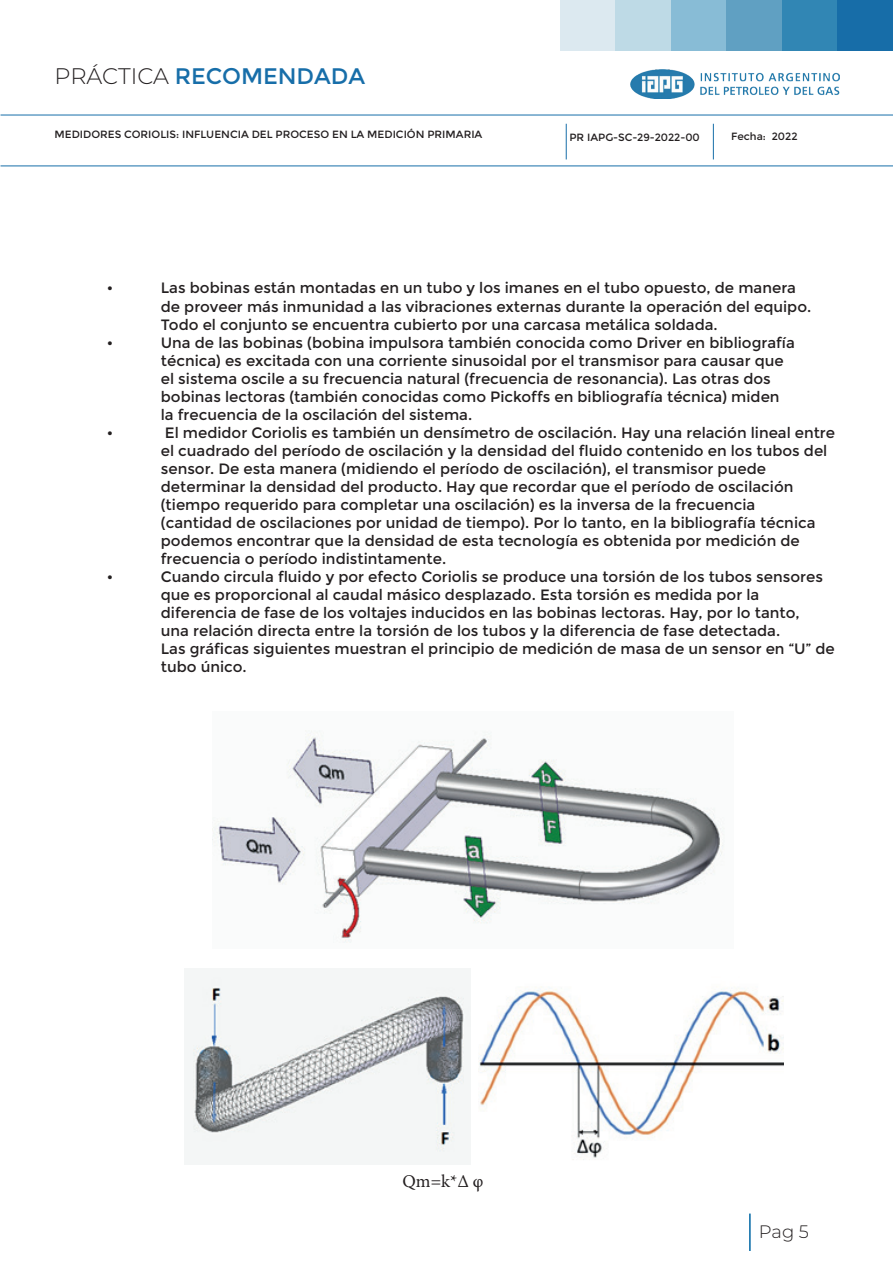
<style>
.page{position:relative;width:893px;height:1263px;background:#fff}
.page>*{position:absolute;margin:0;border:0;box-sizing:border-box;transform-origin:0 0}
.t1{font:22.5px "Montserrat";color:#176ea9}
.t2{font:18px "Minion Pro";color:#231f20}
.t3{font:300 18px "Montserrat";color:#231f20}
.t4{font:15px/18px "Montserrat";color:#231f20}
.t5{font:10.5px "Montserrat";color:#231f20}
.s1{font-weight:300;color:#231f20}
</style>
<div class="page">
<div style="left:560px;top:0;width:56px;height:50px;background:#dce9f0"></div>
<div style="left:616px;top:0;width:55px;height:50px;background:#bedae6"></div>
<div style="left:671px;top:0;width:56px;height:50px;background:#88bcd6"></div>
<div style="left:727px;top:0;width:55px;height:50px;background:#60a0c2"></div>
<div style="left:782px;top:0;width:55px;height:50px;background:#3186b4"></div>
<div style="left:837px;top:0;width:56px;height:50px;background:#176da8"></div>
<hr style="left:749px;top:1213px;width:2px;height:38px;background:#0067a5">
<hr style="left:1px;top:115px;width:892px;height:1px;background:#176ea9">
<hr style="left:566px;top:124px;width:1px;height:35px;background:#176ea9">
<hr style="left:713px;top:124px;width:1px;height:35px;background:#176ea9">
<hr style="left:1px;top:166px;width:892px;height:1px;background:#176ea9">
<img style="left:631px;top:70px;width:208px;height:29px">
<img style="left:213px;top:730px;width:510px;height:213px">
<img style="left:185px;top:968px;width:285px;height:196px">
<img style="left:478px;top:986px;width:306px;height:174px">
<h1 class="t1" style="left:55px;top:63px;width:312px"><span class="s1">PRÁCTICA</span> RECOMENDADA</h1>
<p class="t5" style="left:55px;top:128px;width:429px">MEDIDORES CORIOLIS: INFLUENCIA DEL PROCESO EN LA MEDICIÓN PRIMARIA</p>
<p class="t5" style="left:731px;top:130px;width:68px">Fecha: 2022</p>
<p class="t5" style="left:569px;top:131px;width:132px">PR IAPG-SC-29-2022-00</p>
<p class="t4" style="left:107px;top:279px;width:8px">•</p>
<p class="t4" style="left:161px;top:279px;width:652px">Las bobinas están montadas en un tubo y los imanes en el tubo opuesto, de manera de proveer más inmunidad a las vibraciones externas durante la operación del equipo.<br>Todo el conjunto se encuentra cubierto por una carcasa metálica soldada.</p>
<p class="t4" style="left:107px;top:333px;width:8px">•</p>
<p class="t4" style="left:161px;top:333px;width:635px">Una de las bobinas (bobina impulsora también conocida como Driver en bibliografía técnica) es excitada con una corriente sinusoidal por el transmisor para causar que el sistema oscile a su frecuencia natural (frecuencia de resonancia). Las otras dos bobinas lectoras (también conocidas como Pickoffs en bibliografía técnica) miden la frecuencia de la oscilación del sistema.</p>
<p class="t4" style="left:107px;top:423px;width:8px">•</p>
<p class="t4" style="left:161px;top:423px;width:676px">El medidor Coriolis es también un densímetro de oscilación. Hay una relación lineal entre el cuadrado del período de oscilación y la densidad del fluido contenido en los tubos del sensor. De esta manera (midiendo el período de oscilación), el transmisor puede determinar la densidad del producto. Hay que recordar que el período de oscilación (tiempo requerido para completar una oscilación) es la inversa de la frecuencia<br>(cantidad de oscilaciones por unidad de tiempo). Por lo tanto, en la bibliografía técnica podemos encontrar que la densidad de esta tecnología es obtenida por medición de frecuencia o período indistintamente.</p>
<p class="t4" style="left:107px;top:567px;width:8px">•</p>
<p class="t4" style="left:161px;top:567px;width:675px">Cuando circula fluido y por efecto Coriolis se produce una torsión de los tubos sensores que es proporcional al caudal másico desplazado. Esta torsión es medida por la diferencia de fase de los voltajes inducidos en las bobinas lectoras. Hay, por lo tanto,<br>una relación directa entre la torsión de los tubos y la diferencia de fase detectada.<br>Las gráficas siguientes muestran el principio de medición de masa de un sensor en “U” de tubo único.</p>
<p class="t2" style="left:403px;top:1169px;width:82px">Qm=k*Δ φ</p>
<p class="t3" style="left:759px;top:1219px;width:52px">Pag 5</p>
</div>
